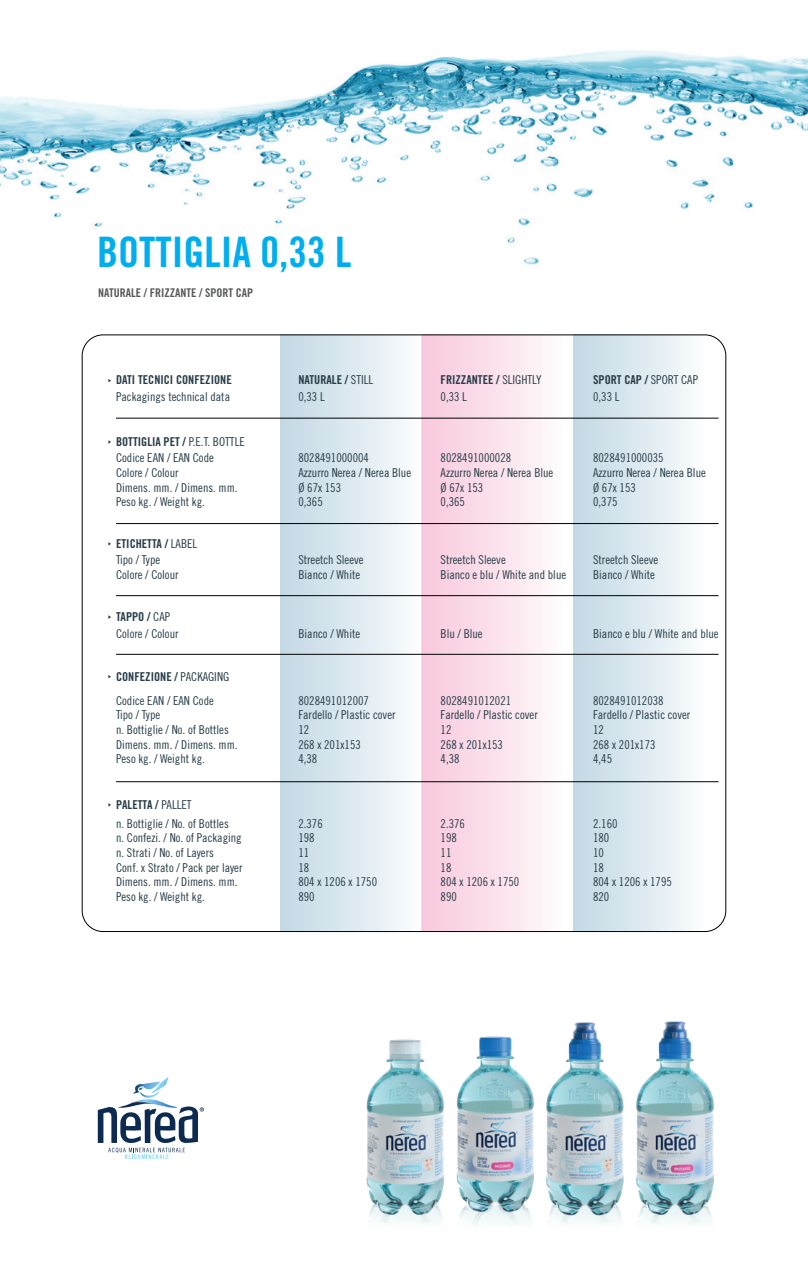
<style>
.page{position:relative;width:808px;height:1263px;background:#fff}
.page>*{position:absolute;margin:0;border:0;box-sizing:border-box;transform-origin:0 0}
.t1{font:42px "Trade Gothic Bold Cond Twenty";color:#00aeef}
.t2{font:12.3px/14.7px "Trade Gothic Cond Eighteen";color:#283d48}
.t3{font:12.3px "Trade Gothic Bold Cond Twenty";color:#283d48}
.t4{font:12px "Trade Gothic Bold Cond Twenty";color:#57585a}
.s1{font-family:"Trade Gothic Cond Eighteen"}
</style>
<div class="page">
<img style="left:0;top:50px;width:808px;height:215px">
<svg style="left:98px;top:1077px;width:106px;height:82px"></svg>
<div style="left:574px;top:335px;width:131px;height:596px;background:linear-gradient(to right,#c2d8e4,#fafcfc)"></div>
<div style="left:421px;top:335px;width:142px;height:596px;background:linear-gradient(to right,#f8c7dc,#fefafb)"></div>
<div style="left:281px;top:335px;width:140px;height:596px;background:linear-gradient(to right,#c2d8e4,#f9fcfc)"></div>
<hr style="left:116px;top:654px;width:602px;height:1px;background:#000001">
<hr style="left:116px;top:595px;width:602px;height:1px;background:#000001">
<hr style="left:116px;top:523px;width:602px;height:1px;background:#000001">
<hr style="left:116px;top:418px;width:602px;height:1px;background:#000001">
<hr style="left:116px;top:781px;width:602px;height:1px;background:#000001">
<img style="left:636px;top:1021px;width:78px;height:200px">
<img style="left:546px;top:1022px;width:78px;height:199px">
<img style="left:366px;top:1039px;width:78px;height:180px">
<img style="left:456px;top:1036px;width:78px;height:187px">
<h1 class="t1" style="left:97px;top:226px;width:256px">BOTTIGLIA 0,33 L</h1>
<p class="t4" style="left:98px;top:286px;width:156px">NATURALE / FRIZZANTE / SPORT CAP</p>
<p class="t3" style="left:116px;top:372px;width:117px">DATI TECNICI CONFEZIONE</p>
<p class="t2" style="left:116px;top:389px;width:116px">Packagings technical data</p>
<p class="t3" style="left:116px;top:434px;width:130px">BOTTIGLIA PET / <span class="s1">P.E.T. BOTTLE</span></p>
<p class="t2" style="left:116px;top:450px;width:123px">Codice EAN / EAN Code<br>Colore / Colour<br>Dimens. mm. / Dimens. mm.<br>Peso kg. / Weight kg.</p>
<p class="t3" style="left:116px;top:536px;width:83px">ETICHETTA / <span class="s1">LABEL</span></p>
<p class="t2" style="left:116px;top:552px;width:64px">Tipo / Type<br>Colore / Colour</p>
<p class="t3" style="left:116px;top:609px;width:56px">TAPPO / <span class="s1">CAP</span></p>
<p class="t2" style="left:116px;top:626px;width:64px">Colore / Colour</p>
<p class="t3" style="left:116px;top:669px;width:115px">CONFEZIONE / <span class="s1">PACKAGING</span></p>
<p class="t2" style="left:116px;top:693px;width:123px">Codice EAN / EAN Code<br>Tipo / Type<br>n. Bottiglie / No. of Bottles<br>Dimens. mm. / Dimens. mm.<br>Peso kg. / Weight kg.</p>
<p class="t3" style="left:116px;top:797px;width:77px">PALETTA / <span class="s1">PALLET</span></p>
<p class="t2" style="left:116px;top:816px;width:128px">n. Bottiglie / No. of Bottles<br>n. Confezi. / No. of Packaging n. Strati / No. of Layers<br>Conf. x Strato / Pack per layer<br>Dimens. mm. / Dimens. mm.<br>Peso kg. / Weight kg.</p>
<p class="t3" style="left:298px;top:372px;width:76px">NATURALE / <span class="s1">STILL</span></p>
<p class="t2" style="left:298px;top:389px;width:28px">0,33 L</p>
<p class="t2" style="left:298px;top:450px;width:114px">8028491000004<br>Azzurro Nerea / Nerea Blue<br>Ø 67x 153<br>0,365</p>
<p class="t2" style="left:298px;top:552px;width:67px">Streetch Sleeve<br>Bianco / White</p>
<p class="t2" style="left:298px;top:626px;width:63px">Bianco / White</p>
<p class="t2" style="left:298px;top:693px;width:99px">8028491012007<br>Fardello / Plastic cover<br>12<br>268 x 201x153<br>4,38</p>
<p class="t2" style="left:298px;top:816px;width:80px">2.376<br>198<br>11<br>18<br>804 x 1206 x 1750<br>890</p>
<p class="t3" style="left:441px;top:372px;width:102px">FRIZZANTEE / <span class="s1">SLIGHTLY</span></p>
<p class="t2" style="left:441px;top:389px;width:28px">0,33 L</p>
<p class="t2" style="left:441px;top:450px;width:114px">8028491000028<br>Azzurro Nerea / Nerea Blue<br>Ø 67x 153<br>0,365</p>
<p class="t2" style="left:441px;top:552px;width:127px">Streetch Sleeve<br>Bianco e blu / White and blue</p>
<p class="t2" style="left:441px;top:626px;width:44px">Blu / Blue</p>
<p class="t2" style="left:441px;top:693px;width:99px">8028491012021<br>Fardello / Plastic cover<br>12<br>268 x 201x153<br>4,38</p>
<p class="t2" style="left:441px;top:816px;width:80px">2.376<br>198<br>11<br>18<br>804 x 1206 x 1750<br>890</p>
<p class="t3" style="left:593px;top:372px;width:107px">SPORT CAP / <span class="s1">SPORT CAP</span></p>
<p class="t2" style="left:593px;top:389px;width:28px">0,33 L</p>
<p class="t2" style="left:593px;top:450px;width:114px">8028491000035<br>Azzurro Nerea / Nerea Blue<br>Ø 67x 153<br>0,375</p>
<p class="t2" style="left:593px;top:552px;width:67px">Streetch Sleeve<br>Bianco / White</p>
<p class="t2" style="left:593px;top:626px;width:127px">Bianco e blu / White and blue</p>
<p class="t2" style="left:593px;top:693px;width:99px">8028491012038<br>Fardello / Plastic cover<br>12<br>268 x 201x173<br>4,45</p>
<p class="t2" style="left:593px;top:816px;width:80px">2.160<br>180<br>10<br>18<br>804 x 1206 x 1795<br>820</p>
</div>
